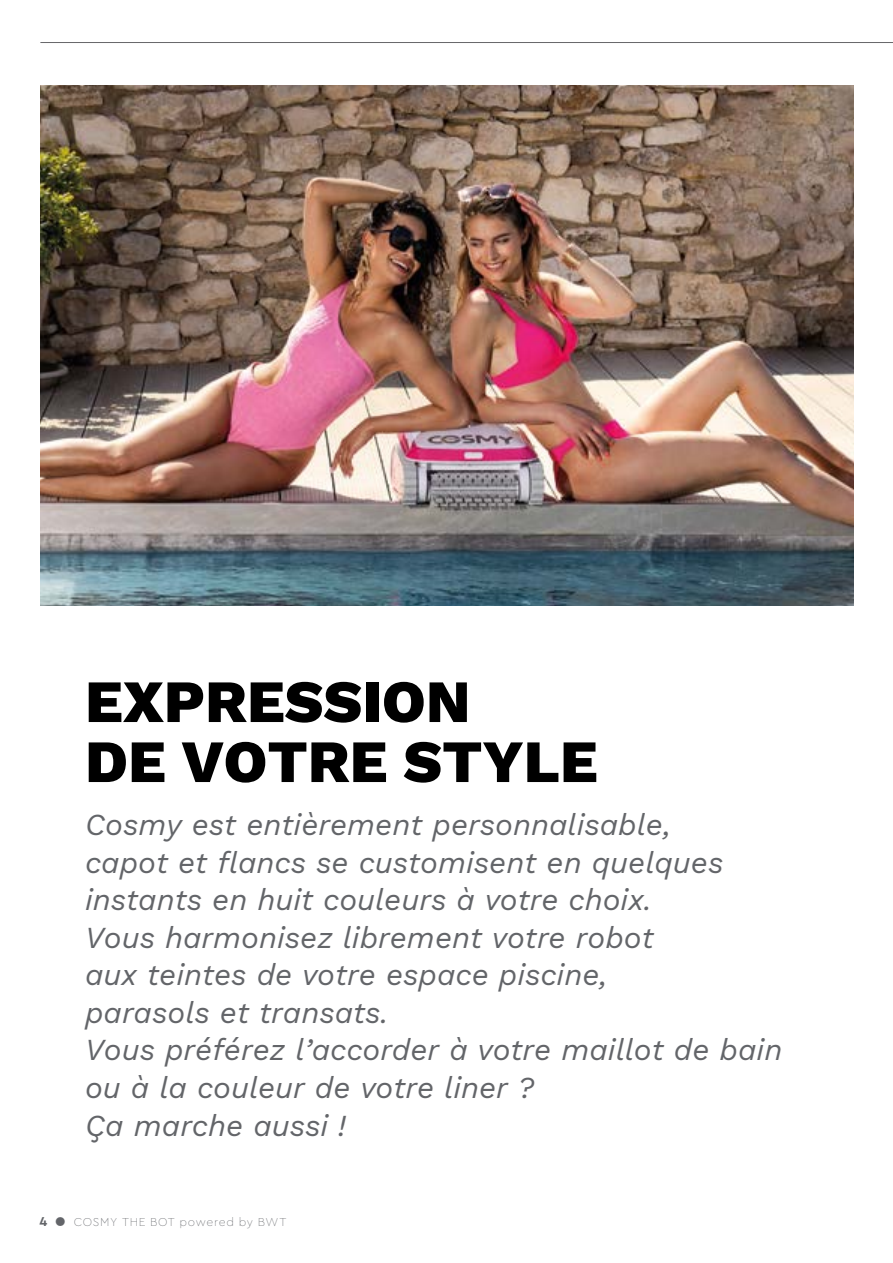
<style>
.page{position:relative;width:893px;height:1263px;background:#fff}
.page>*{position:absolute;margin:0;border:0;box-sizing:border-box;transform-origin:0 0}
.t1{font:800 60px/60px "Work Sans";color:#000}
.t2{font:italic 30px/37.5px "Work Sans";color:#636569}
.t3{font:100 12px "Cera PRO";letter-spacing:.05em;color:#636569}
.s1{font-weight:700;font-size:13.5px}
</style>
<div class="page">
<hr style="left:40px;top:42px;width:853px;height:1px;background:#66666a">
<img style="left:40px;top:85px;width:814px;height:521px">
<h1 class="t1" style="left:85px;top:669px;width:514px">EXPRESSION<br>DE VOTRE STYLE</h1>
<p class="t2" style="left:85px;top:804px;width:699px">Cosmy est entièrement personnalisable,<br>capot et flancs se customisent en quelques instants en huit couleurs à votre choix.<br>Vous harmonisez librement votre robot<br>aux teintes de votre espace piscine,<br>parasols et transats.<br>Vous préférez l’accorder à votre maillot de bain ou à la couleur de votre liner ?<br>Ça marche aussi !</p>
<p class="t3" style="left:39px;top:1214px;width:249px"><span class="s1">4 ●</span> COSMY THE BOT powered by BWT</p>
</div>
